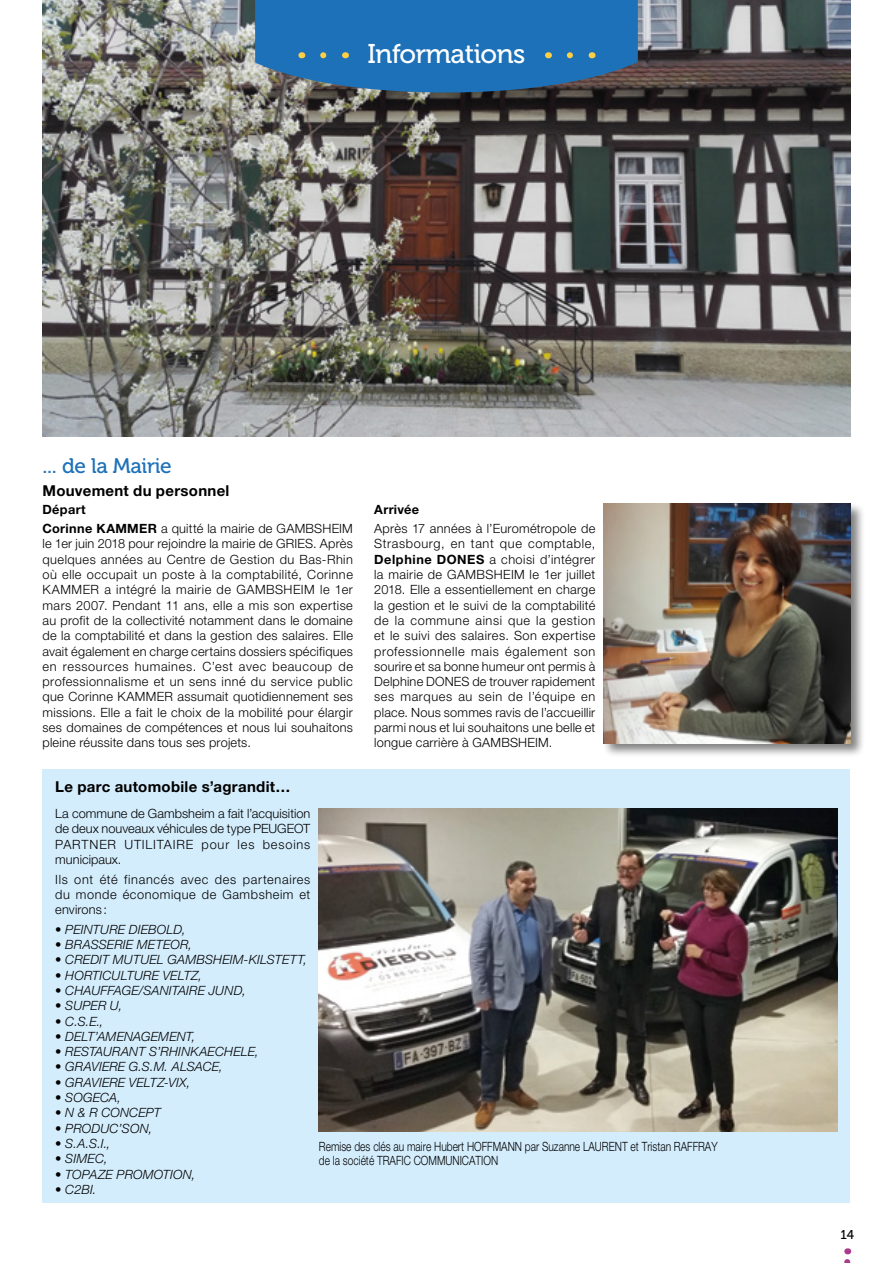
<style>
.page{position:relative;width:893px;height:1263px;background:#fff}
.page>*{position:absolute;margin:0;border:0;box-sizing:border-box;transform-origin:0 0}
.t1{font:27px "Museo 500";letter-spacing:-.02em;color:#fff}
.t2{font:21px "Museo 500";letter-spacing:-.015em;color:#1d71b8}
.t3{font:700 15px "Ford";letter-spacing:.02em;color:#000}
.t4{font:300 12.75px/15.3px "Ford";letter-spacing:.015em;color:#000;text-align:justify}
.t5{font:italic 300 12.75px "Ford";letter-spacing:.01em;color:#000}
.t6{font:300 12.75px/14.2px "Ford";letter-spacing:.015em;color:#000;scale:.8 1}
.t7{font:700 12.75px "Ford";letter-spacing:.025em;color:#000}
.t8{font:12.75px "Museo 500";color:#000}
.s1{font-weight:700}
</style>
<div class="page">
<img style="left:43px;top:0;width:807px;height:436px">
<svg style="left:844px;top:1248px;width:6px;height:15px"></svg>
<div style="left:43px;top:769px;width:807px;height:433px;background:#d4edfc"></div>
<svg style="left:255px;top:0;width:383px;height:93px;background:#256fad"></svg>
<div style="left:602px;top:502px;width:263px;height:256px;background:#000;opacity:.5"></div>
<img style="left:604px;top:504px;width:246px;height:239px">
<img style="left:319px;top:808px;width:519px;height:323px">
<h1 class="t1" style="left:368px;top:39px;width:159px">Informations</h1>
<h2 class="t2" style="left:43px;top:455px;width:131px">... de la Mairie</h2>
<p class="t3" style="left:43px;top:481px;width:188px">Mouvement du personnel</p>
<p class="t4" style="left:43px;top:499px;width:312px;line-height:19.5px"><span class="s1">Départ<br>Corinne KAMMER</span> a quitté la mairie de GAMBSHEIM</p>
<p class="t4" style="left:43px;top:536px;width:312px">le 1er juin 2018 pour rejoindre la mairie de GRIES. Après quelques années au Centre de Gestion du Bas-Rhin où elle occupait un poste à la comptabilité, Corinne KAMMER a intégré la mairie de GAMBSHEIM le 1er mars 2007. Pendant 11 ans, elle a mis son expertise au profit de la collectivité notamment dans le domaine de la comptabilité et dans la gestion des salaires. Elle avait également en charge certains dossiers spécifiques en ressources humaines. C’est avec beaucoup de professionnalisme et un sens inné du service public que Corinne KAMMER assumait quotidiennement ses missions. Elle a fait le choix de la mobilité pour élargir ses domaines de compétences et nous lui souhaitons pleine réussite dans tous ses projets.</p>
<p class="t3" style="left:55px;top:778px;width:237px">Le parc automobile s’agrandit…</p>
<p class="t7" style="left:374px;top:501px;width:47px">Arrivée</p>
<p class="t4" style="left:374px;top:521px;width:223px">Après 17 années à l’Eurométropole de Strasbourg, en tant que comptable, <span class="s1">Delphine DONES</span> a choisi d’intégrer la mairie de GAMBSHEIM le 1er juillet 2018. Elle a essentiellement en charge la gestion et le suivi de la comptabilité de la commune ainsi que la gestion et le suivi des salaires. Son expertise professionnelle mais également son sourire et sa bonne humeur ont permis à Delphine DONES de trouver rapidement ses marques au sein de l’équipe en place. Nous sommes ravis de l’accueillir parmi nous et lui souhaitons une belle et longue carrière à GAMBSHEIM.</p>
<p class="t4" style="left:55px;top:806px;width:257px">La commune de Gambsheim a fait l’acquisition de deux nouveaux véhicules de type PEUGEOT PARTNER UTILITAIRE pour les besoins municipaux.</p>
<p class="t4" style="left:55px;top:871px;width:257px">Ils ont été financés avec des partenaires du monde économique de Gambsheim et environs :</p>
<p class="t5" style="left:55px;top:922px;width:132px">• PEINTURE DIEBOLD,</p>
<p class="t5" style="left:55px;top:937px;width:138px">• BRASSERIE METEOR,</p>
<p class="t5" style="left:55px;top:952px;width:253px">• CREDIT MUTUEL GAMBSHEIM-KILSTETT,</p>
<p class="t5" style="left:55px;top:967px;width:148px">• HORTICULTURE VELTZ,</p>
<p class="t5" style="left:55px;top:983px;width:192px">• CHAUFFAGE/SANITAIRE JUND,</p>
<p class="t5" style="left:55px;top:998px;width:69px">• SUPER U,</p>
<p class="t5" style="left:55px;top:1013px;width:50px">• C.S.E.,</p>
<p class="t5" style="left:55px;top:1029px;width:142px">• DELT’AMENAGEMENT,</p>
<p class="t5" style="left:55px;top:1044px;width:205px">• RESTAURANT S’RHINKAECHELE,</p>
<p class="t5" style="left:55px;top:1059px;width:169px">• GRAVIERE G.S.M. ALSACE,</p>
<p class="t5" style="left:55px;top:1075px;width:136px">• GRAVIERE VELTZ-VIX,</p>
<p class="t5" style="left:55px;top:1090px;width:67px">• SOGECA,</p>
<p class="t5" style="left:55px;top:1105px;width:107px">• N &amp; R CONCEPT</p>
<p class="t5" style="left:55px;top:1120px;width:99px">• PRODUC’SON,</p>
<p class="t5" style="left:55px;top:1136px;width:57px">• S.A.S.I.,</p>
<p class="t5" style="left:55px;top:1151px;width:54px">• SIMEC,</p>
<p class="t5" style="left:55px;top:1166px;width:142px">• TOPAZE PROMOTION,</p>
<p class="t5" style="left:55px;top:1182px;width:43px">• C2BI.</p>
<p class="t6" style="left:319px;top:1139px;width:500px">Remise des clés au maire Hubert HOFFMANN par Suzanne LAURENT et Tristan RAFFRAY de la société TRAFIC COMMUNICATION</p>
<p class="t8" style="left:840px;top:1227px;width:15px">14</p>
</div>
